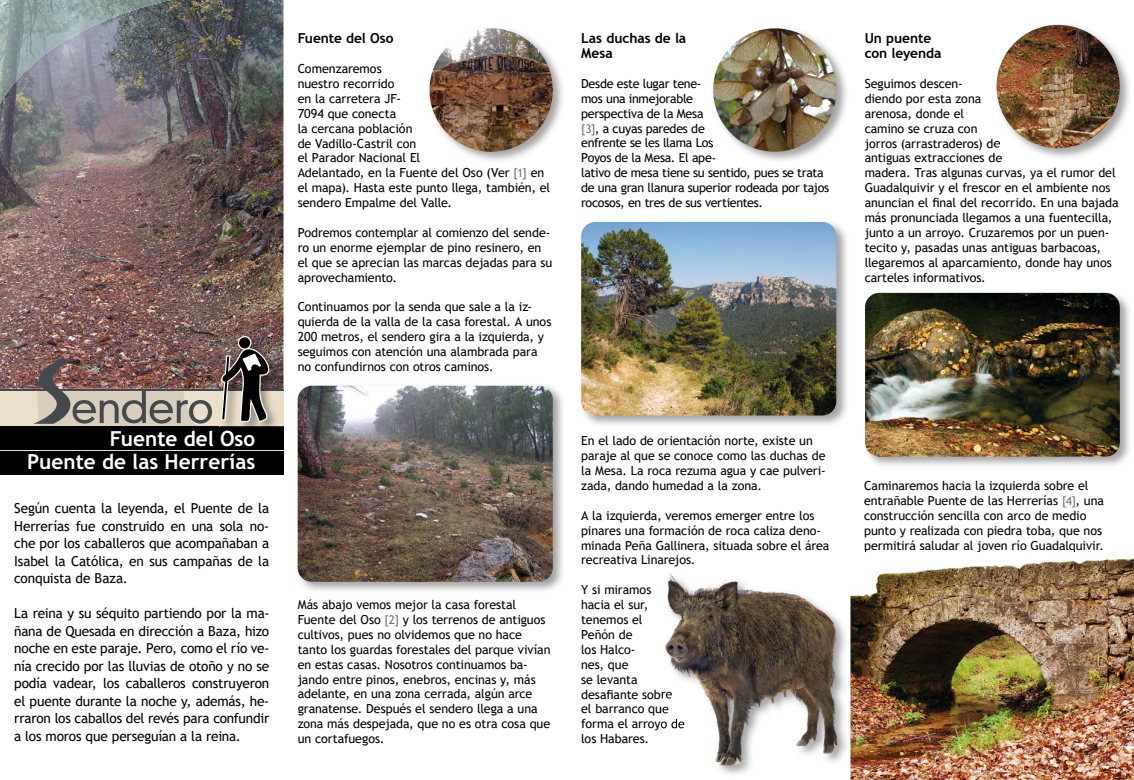
<style>
.page{position:relative;width:1134px;height:780px;background:#fff}
.page>*{position:absolute;margin:0;border:0;box-sizing:border-box;transform-origin:0 0}
.t1{font:700 20.75px/23px "Trebuchet MS";color:#fff;text-align:right}
.t2{font:13.75px/17.5px "Trebuchet MS";letter-spacing:-.01em;color:#000;text-align:justify}
.t3{font:700 13.75px/14.9px "Trebuchet MS";letter-spacing:-.005em;color:#000}
.t4{font:12.5px/14.9px "Trebuchet MS";letter-spacing:-.005em;color:#000}
.s1{font-size:11.88px;color:#707172}
</style>
<div class="page">
<img style="left:0;top:0;width:283px;height:389px">
<img style="left:0;top:0;width:171px;height:104px">
<div style="left:0;top:390px;width:283px;height:83px;background:#ebdfca"></div>
<img style="left:33px;top:359px;width:179px;height:67px">
<div style="left:0;top:426px;width:283px;height:24px;background:#000"></div>
<div style="left:0;top:451px;width:283px;height:24px;background:#000"></div>
<hr style="left:0;top:389px;width:283px;height:2px;background:#44494d">
<img style="left:220px;top:334px;width:62px;height:93px">
<img style="left:222px;top:430px;width:11px;height:3px">
<svg style="left:221px;top:336px;width:48px;height:86px"></svg>
<img style="left:433px;top:28px;width:130px;height:133px">
<img style="left:429px;top:28px;width:124px;height:124px;border-radius:62px">
<img style="left:713px;top:28px;width:134px;height:133px">
<svg style="left:711px;top:138px;width:4px;height:23px"></svg>
<img style="left:713px;top:28px;width:123px;height:124px;border-radius:62px">
<img style="left:297px;top:385px;width:266px;height:206px">
<img style="left:298px;top:386px;width:255px;height:196px">
<img style="left:720px;top:629px;width:127px;height:146px">
<img style="left:665px;top:573px;width:178px;height:195px">
<svg style="left:660px;top:689px;width:12px;height:9px"></svg>
<svg style="left:660px;top:704px;width:9px;height:25px"></svg>
<img style="left:665px;top:719px;width:20px;height:11px">
<img style="left:585px;top:221px;width:262px;height:204px">
<img style="left:581px;top:222px;width:255px;height:193px">
<img style="left:999px;top:24px;width:131px;height:134px">
<svg style="left:995px;top:138px;width:7px;height:22px"></svg>
<img style="left:996px;top:25px;width:124px;height:123px;border-radius:62px">
<img style="left:869px;top:292px;width:261px;height:174px">
<img style="left:865px;top:293px;width:255px;height:163px">
<img style="left:850px;top:552px;width:284px;height:228px">
<img style="left:865px;top:550px;width:210px;height:2px">
<h1 class="t1" style="left:27px;top:427px;width:230px">Fuente del Oso<br>Puente de las Herrerías</h1>
<p class="t2" style="left:14px;top:499px;width:257px">Según cuenta la leyenda, el Puente de la Herrerías fue construido en una sola no&shy;che por los caballeros que acompañaban a Isabel la Católica, en sus campañas de la conquista de Baza.</p>
<p class="t2" style="left:14px;top:604px;width:257px">La reina y su séquito partiendo por la ma&shy;ñana de Quesada en dirección a Baza, hizo noche en este paraje. Pero, como el río ve&shy;nía crecido por las lluvias de otoño y no se podía vadear, los caballeros construyeron el puente durante la noche y, además, he&shy;rraron los caballos del revés para confundir a los moros que perseguían a la reina.</p>
<p class="t3" style="left:298px;top:31px;width:97px">Fuente del Oso</p>
<p class="t4" style="left:298px;top:61px;width:254px">Comenzaremos<br>nuestro recorrido<br>en la carretera JF-<br>7094 que conecta<br>la cercana población<br>de Vadillo-Castril con<br>el Parador Nacional El<br>Adelantado, en la Fuente del Oso (Ver <span class="s1">[1]</span> en el mapa). Hasta este punto llega, también, el sendero Empalme del Valle.</p>
<p class="t4" style="left:298px;top:225px;width:256px">Podremos contemplar al comienzo del sende&shy;ro un enorme ejemplar de pino resinero, en el que se aprecian las marcas dejadas para su aprovechamiento.</p>
<p class="t4" style="left:298px;top:299px;width:255px">Continuamos por la senda que sale a la iz&shy;quierda de la valla de la casa forestal. A unos 200 metros, el sendero gira a la izquierda, y seguimos con atención una alambrada para no confundirnos con otros caminos.</p>
<p class="t4" style="left:298px;top:597px;width:254px">Más abajo vemos mejor la casa forestal Fuente del Oso <span class="s1">[2]</span> y los terrenos de antiguos cultivos, pues no olvidemos que no hace tanto los guardas forestales del parque vivían en estas casas. Nosotros continuamos ba&shy;jando entre pinos, enebros, encinas y, más adelante, en una zona cerrada, algún arce granatense. Después el sendero llega a una zona más despejada, que no es otra cosa que un cortafuegos.</p>
<p class="t3" style="left:581px;top:31px;width:107px">Las duchas de la<br>Mesa</p>
<p class="t4" style="left:581px;top:76px;width:250px">Desde este lugar tene-<br>mos una inmejorable<br>perspectiva de la Mesa<br><span class="s1">[3]</span>, a cuyas paredes de<br>enfrente se les llama Los<br>Poyos de la Mesa. El ape-<br>lativo de mesa tiene su sentido, pues se trata de una gran llanura superior rodeada por tajos rocosos, en tres de sus vertientes.</p>
<p class="t4" style="left:581px;top:433px;width:246px">En el lado de orientación norte, existe un paraje al que se conoce como las duchas de la Mesa. La roca rezuma agua y cae pulveri&shy;zada, dando humedad a la zona.</p>
<p class="t4" style="left:581px;top:508px;width:250px">A la izquierda, veremos emerger entre los pinares una formación de roca caliza deno&shy;minada Peña Gallinera, situada sobre el área recreativa Linarejos.</p>
<p class="t4" style="left:581px;top:582px;width:105px">Y si miramos<br>hacia el sur, tenemos el<br>Peñón de<br>los Halco-<br>nes, que<br>se levanta desafiante sobre el barranco que forma el arroyo de los Habares.</p>
<p class="t3" style="left:865px;top:31px;width:78px">Un puente con leyenda</p>
<p class="t4" style="left:865px;top:76px;width:255px">Seguimos descen-<br>diendo por esta zona<br>arenosa, donde el<br>camino se cruza con<br>jorros (arrastraderos) de<br>antiguas extracciones de<br>madera. Tras algunas curvas, ya el rumor del<br>Guadalquivir y el frescor en el ambiente nos anuncian el final del recorrido. En una bajada más pronunciada llegamos a una fuentecilla, junto a un arroyo. Cruzaremos por un puen&shy;tecito y, pasadas unas antiguas barbacoas, llegaremos al aparcamiento, donde hay unos carteles informativos.</p>
<p class="t4" style="left:864px;top:478px;width:241px">Caminaremos hacia la izquierda sobre el entrañable Puente de las Herrerías <span class="s1">[4]</span>, una construcción sencilla con arco de medio punto y realizada con piedra toba, que nos permitirá saludar al joven río Guadalquivir.</p>
</div>
